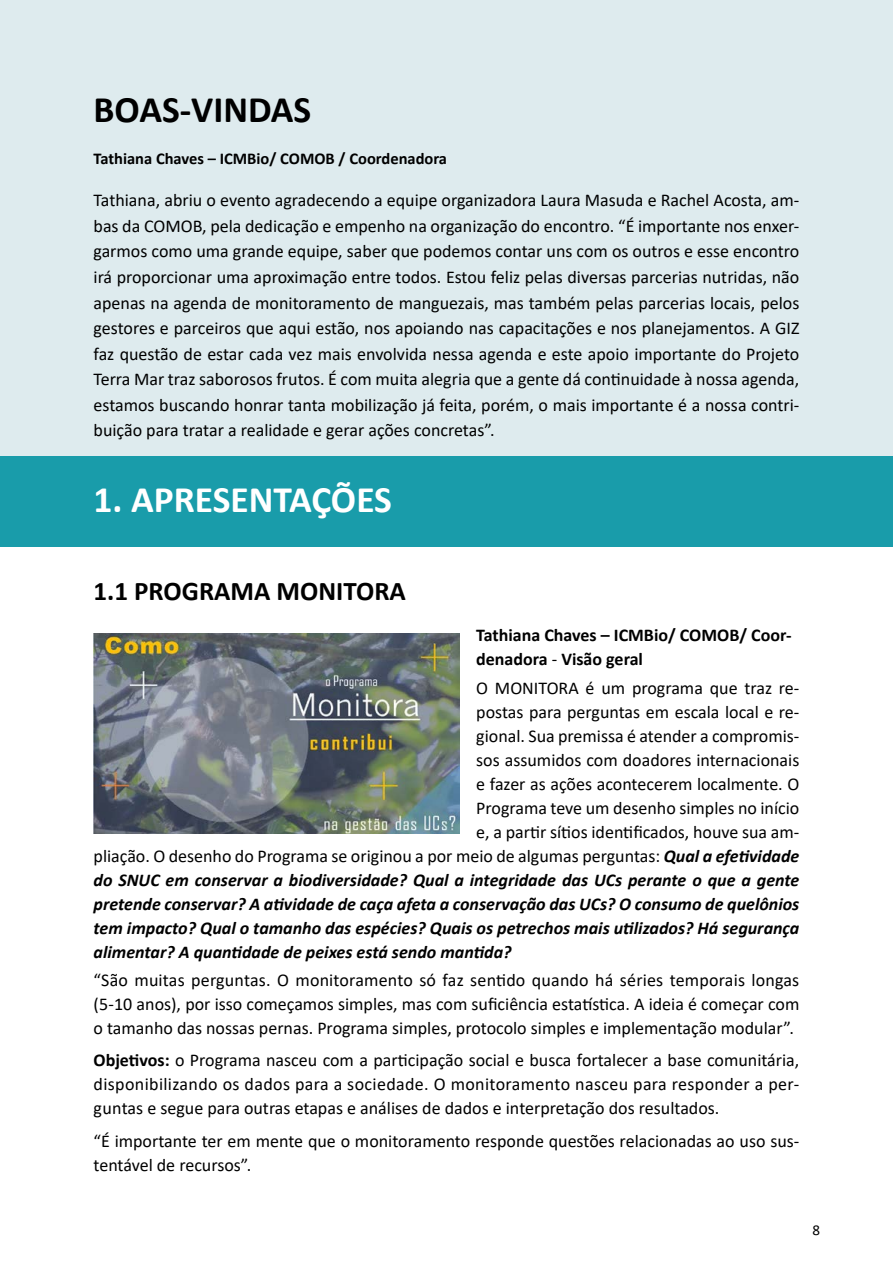
<style>
.page{position:relative;width:893px;height:1263px;background:#fff}
.page>*{position:absolute;margin:0;border:0;box-sizing:border-box;transform-origin:0 0}
.t1{font:700 37.5px "Calibri";color:#fff}
.t2{font:700 37.5px "Calibri";color:#000}
.t3{font:700 27px "Calibri";color:#000}
.t4{font:18px/25.5px "Calibri";color:#000;text-align:justify}
.t5{font:italic 700 18px "Calibri";color:#000}
.t6{font:700 18px/24px "Calibri";color:#000}
.t7{font:700 16.5px "Calibri";color:#000}
.t8{font:15px "Calibri";color:#000}
.s1{font-weight:400}
.s2{font-weight:700;font-style:italic}
.s3{font-weight:700}
</style>
<div class="page">
<div style="left:0;top:0;width:893px;height:502px;background:#deebee"></div>
<div style="left:0;top:456px;width:893px;height:90px;background:#199caa"></div>
<img style="left:94px;top:634px;width:366px;height:199px">
<h1 class="t2" style="left:94px;top:83px;width:219px">BOAS-VINDAS</h1>
<p class="t7" style="left:94px;top:147px;width:355px">Tathiana Chaves – ICMBio/ COMOB / Coordenadora</p>
<p class="t4" style="left:94px;top:187px;width:707px">Tathiana, abriu o evento agradecendo a equipe organizadora Laura Masuda e Rachel Acosta, am&shy;bas da COMOB, pela dedicação e empenho na organização do encontro. “É importante nos enxer&shy;garmos como uma grande equipe, saber que podemos contar uns com os outros e esse encontro irá proporcionar uma aproximação entre todos. Estou feliz pelas diversas parcerias nutridas, não apenas na agenda de monitoramento de manguezais, mas também pelas parcerias locais, pelos gestores e parceiros que aqui estão, nos apoiando nas capacitações e nos planejamentos. A GIZ faz questão de estar cada vez mais envolvida nessa agenda e este apoio importante do Projeto Terra Mar traz saborosos frutos. É com muita alegria que a gente dá continuidade à nossa agenda, estamos buscando honrar tanta mobilização já feita, porém, o mais importante é a nossa contri&shy;buição para tratar a realidade e gerar ações concretas”.</p>
<h1 class="t1" style="left:94px;top:473px;width:300px">1. APRESENTAÇÕES</h1>
<h2 class="t3" style="left:94px;top:572px;width:314px">1.1 PROGRAMA MONITORA</h2>
<p class="t6" style="left:476px;top:623px;width:317px">Tathiana Chaves – ICMBio/ COMOB/ Coor&shy;denadora <span class="s1">-</span> Visão geral</p>
<p class="t4" style="left:476px;top:674px;width:325px">O MONITORA é um programa que traz re-</p>
<p class="t4" style="left:476px;top:698px;width:325px">postas para perguntas em escala local e re-</p>
<p class="t4" style="left:476px;top:722px;width:325px">gional. Sua premissa é atender a compromis-</p>
<p class="t4" style="left:476px;top:746px;width:325px">sos assumidos com doadores internacionais</p>
<p class="t4" style="left:476px;top:770px;width:325px">e fazer as ações acontecerem localmente. O</p>
<p class="t4" style="left:476px;top:794px;width:325px">Programa teve um desenho simples no início</p>
<p class="t4" style="left:476px;top:818px;width:325px">e, a partir sítios identificados, houve sua am-</p>
<p class="t4" style="left:94px;top:842px;width:707px">pliação. O desenho do Programa se originou a por meio de algumas perguntas: <span class="s2">Qual a efetividade</span></p>
<p class="t5" style="left:94px;top:867px;width:707px">do SNUC em conservar a biodiversidade? Qual a integridade das UCs perante o que a gente</p>
<p class="t5" style="left:94px;top:891px;width:707px">pretende conservar? A atividade de caça afeta a conservação das UCs? O consumo de quelônios</p>
<p class="t5" style="left:94px;top:915px;width:707px">tem impacto? Qual o tamanho das espécies? Quais os petrechos mais utilizados? Há segurança</p>
<p class="t5" style="left:94px;top:939px;width:420px">alimentar? A quantidade de peixes está sendo mantida?</p>
<p class="t4" style="left:94px;top:967px;width:707px;line-height:24px">“São muitas perguntas. O monitoramento só faz sentido quando há séries temporais longas (5-10 anos), por isso começamos simples, mas com suficiência estatística. A ideia é começar com o tamanho das nossas pernas. Programa simples, protocolo simples e implementação modular”.</p>
<p class="t4" style="left:94px;top:1048px;width:707px;line-height:24px"><span class="s3">Objetivos:</span> o Programa nasceu com a participação social e busca fortalecer a base comunitária, disponibilizando os dados para a sociedade. O monitoramento nasceu para responder a per&shy;guntas e segue para outras etapas e análises de dados e interpretação dos resultados.</p>
<p class="t4" style="left:94px;top:1128px;width:707px;line-height:24px">“É importante ter em mente que o monitoramento responde questões relacionadas ao uso sus&shy;tentável de recursos”.</p>
<p class="t8" style="left:813px;top:1219px;width:9px">8</p>
</div>
